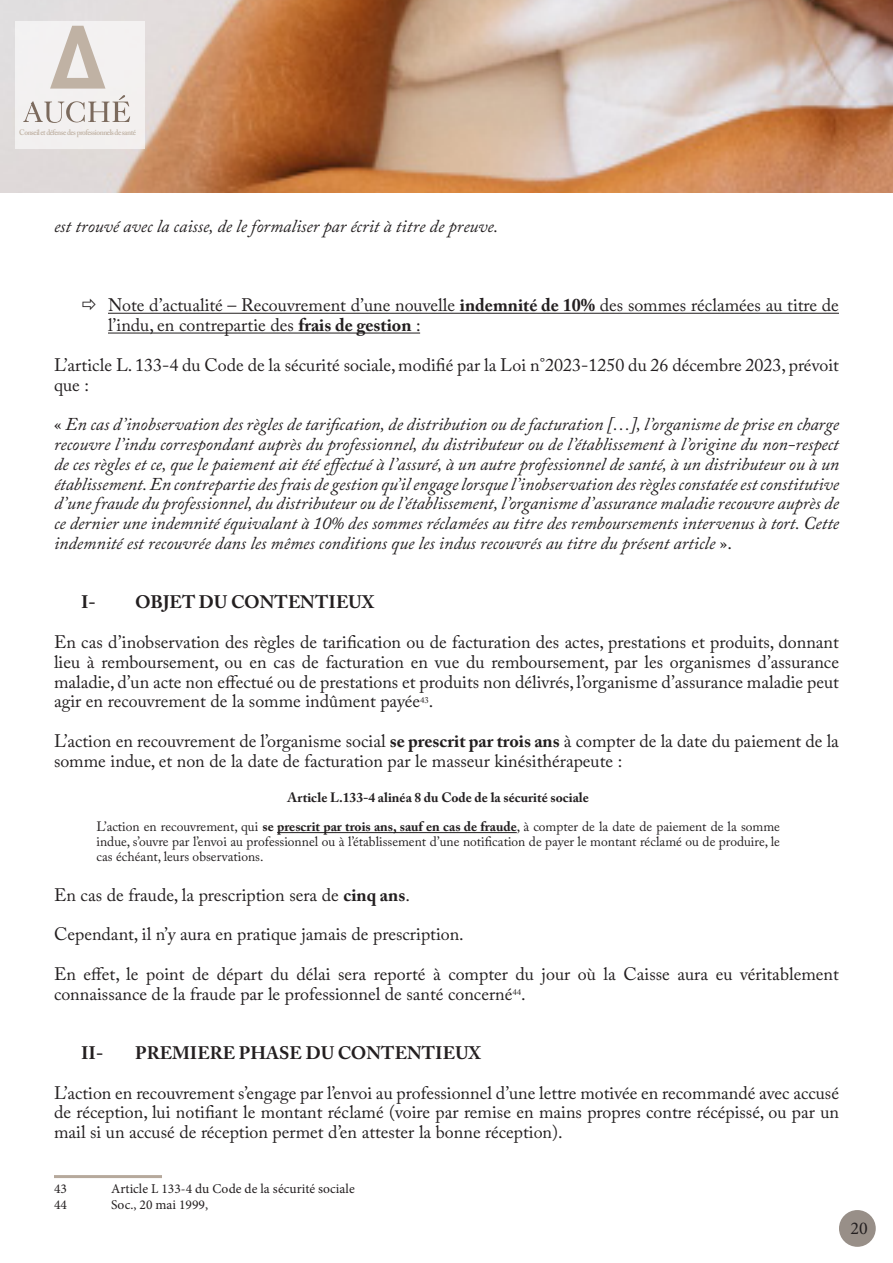
<style>
.page{position:relative;width:893px;height:1263px;background:#fff}
.page>*{position:absolute;margin:0;border:0;box-sizing:border-box;transform-origin:0 0}
.t1{font:18px/19.8px "Adobe Caslon Pro";color:#231f20}
.t2{font:italic 18px/19.8px "Adobe Caslon Pro";color:#231f20;text-align:justify}
.t3{font:700 18px "Adobe Caslon Pro";color:#231f20}
.t4{font:18px "Minion Pro";color:#231f20}
.t5{font:13.5px/14.9px "Adobe Caslon Pro";color:#231f20;text-align:justify}
.Style_de_paragraphe_2{font:13.5px "Minion Pro";color:#231f20}
.t6{font:700 13.5px "Adobe Caslon Pro";color:#231f20}
.t7{font:600 7.95px "Adobe Caslon Pro";letter-spacing:-.06em;color:#c0b2a4;scale:.93 1}
.s1{font-weight:700}
.s2{font-style:normal}
</style>
<div class="page">
<img style="left:1px;top:0;width:892px;height:193px">
<div style="left:839px;top:1210px;width:37px;height:37px;background:#988f88;border-radius:50%"></div>
<div style="left:15px;top:21px;width:130px;height:128px;background:#f3f1f1"></div>
<svg style="left:50px;top:26px;width:55px;height:63px"></svg>
<svg style="left:23px;top:95px;width:107px;height:28px"></svg>
<hr style="left:108px;top:313px;width:731px;height:1px;background:#231f20">
<hr style="left:108px;top:333px;width:312px;height:1px;background:#231f20">
<hr style="left:277px;top:832px;width:240px;height:1px;background:#231f20">
<hr style="left:54px;top:1175px;width:108px;height:3px;background:#b6a99c">
<p class="t7" style="left:19px;top:128px;width:127px">Conseil et défense des professionnels de santé</p>
<p class="t2" style="left:54px;top:216px;width:446px">est trouvé avec la caisse, de le formaliser par écrit à titre de preuve.</p>
<p class="t1" style="left:108px;top:295px;width:732px">Note d’actualité – Recouvrement d’une nouvelle <span class="s1">indemnité de 10%</span> des sommes réclamées au titre de l’indu, en contrepartie des <span class="s1">frais de gestion</span> :</p>
<p class="t1" style="left:54px;top:355px;width:786px">L’article L. 133-4 du Code de la sécurité sociale, modifié par la Loi n°2023-1250 du 26 décembre 2023, prévoit que :</p>
<p class="t2" style="left:54px;top:414px;width:787px"><span class="s2">«</span> En cas d’inobservation des règles de tarification, de distribution ou de facturation […], l’organisme de prise en charge recouvre l’indu correspondant auprès du professionnel, du distributeur ou de l’établissement à l’origine du non-respect de ces règles et ce, que le paiement ait été effectué à l’assuré, à un autre professionnel de santé, à un distributeur ou à un établissement. En contrepartie des frais de gestion qu’il engage lorsque l’inobservation des règles constatée est constitutive d’une fraude du professionnel, du distributeur ou de l’établissement, l’organisme d’assurance maladie recouvre auprès de ce dernier une indemnité équivalant à 10% des sommes réclamées au titre des remboursements intervenus à tort. Cette indemnité est recouvrée dans les mêmes conditions que les indus recouvrés au titre du présent article <span class="s2">».</span></p>
<p class="t3" style="left:81px;top:592px;width:16px">I-</p>
<p class="t3" style="left:135px;top:592px;width:241px">OBJET DU CONTENTIEUX</p>
<p class="t1" style="left:54px;top:632px;width:786px;text-align:justify">En cas d’inobservation des règles de tarification ou de facturation des actes, prestations et produits, donnant lieu à remboursement, ou en cas de facturation en vue du remboursement, par les organismes d’assurance maladie, d’un acte non effectué ou de prestations et produits non délivrés, l’organisme d’assurance maladie peut agir en recouvrement de la somme indûment payée<sup>43</sup>.</p>
<p class="t1" style="left:54px;top:731px;width:786px">L’action en recouvrement de l’organisme social <span class="s1">se prescrit par trois ans</span> à compter de la date du paiement de la somme indue, et non de la date de facturation par le masseur kinésithérapeute :</p>
<p class="t6" style="left:288px;top:789px;width:303px">Article L.133-4 alinéa 8 du Code de la sécurité sociale</p>
<p class="t5" style="left:97px;top:819px;width:685px">L’action en recouvrement, qui <span class="s1">se prescrit par trois ans, sauf en cas de fraude</span>, à compter de la date de paiement de la somme indue, s’ouvre par l’envoi au professionnel ou à l’établissement d’une notification de payer le montant réclamé ou de produire, le cas échéant, leurs observations.</p>
<p class="t1" style="left:54px;top:884px;width:357px">En cas de fraude, la prescription sera de <span class="s1">cinq ans</span>.</p>
<p class="t1" style="left:54px;top:924px;width:411px">Cependant, il n’y aura en pratique jamais de prescription.</p>
<p class="t1" style="left:54px;top:964px;width:786px">En effet, le point de départ du délai sera reporté à compter du jour où la Caisse aura eu véritablement connaissance de la fraude par le professionnel de santé concerné<sup>44</sup>.</p>
<p class="t3" style="left:81px;top:1042px;width:24px">II-</p>
<p class="t3" style="left:135px;top:1042px;width:347px">PREMIERE PHASE DU CONTENTIEUX</p>
<p class="t1" style="left:54px;top:1082px;width:787px;text-align:justify">L’action en recouvrement s’engage par l’envoi au professionnel d’une lettre motivée en recommandé avec accusé de réception, lui notifiant le montant réclamé (voire par remise en mains propres contre récépissé, ou par un mail si un accusé de réception permet d’en attester la bonne réception).</p>
<p class="Style_de_paragraphe_2" style="left:54px;top:1179px;width:14px">43</p>
<p class="Style_de_paragraphe_2" style="left:111px;top:1179px;width:245px">Article L 133-4 du Code de la sécurité sociale</p>
<p class="Style_de_paragraphe_2" style="left:54px;top:1195px;width:14px">44</p>
<p class="Style_de_paragraphe_2" style="left:111px;top:1195px;width:99px">Soc., 20 mai 1999,</p>
<p class="t4" style="left:850px;top:1216px;width:19px">20</p>
</div>
